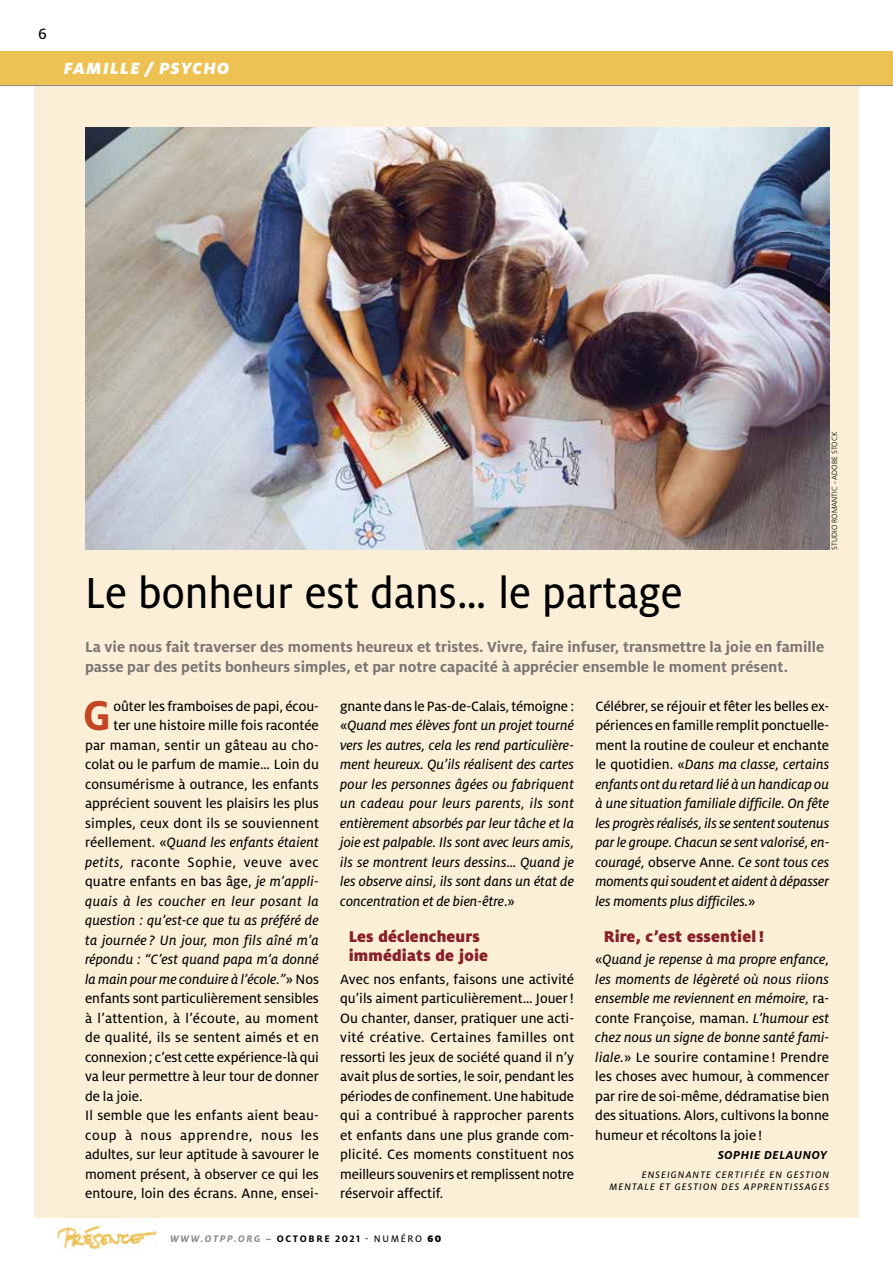
<style>
.page{position:relative;width:893px;height:1263px;background:#fff}
.page>*{position:absolute;margin:0;border:0;box-sizing:border-box;transform-origin:0 0}
.t1{font:48px "Milo OT Text";color:#000;scale:.94 1}
.t2{font:700 46.35px "Milo OT";color:#c54623;scale:.95 1}
.t3{font:italic 900 18px "Milo OT";letter-spacing:.07em;color:#fff}
.t4{font:900 17.25px/19.5px "Milo OT";letter-spacing:.01em;color:#88202a}
.t5{font:16.5px "Milo OT Text";color:#000}
.t6{font:700 16.2px/19.5px "Milo OT";color:#7b7573}
.t7{font:15px/19.5px "Milo OT Text";color:#000;text-align:justify}
.t8{font:15px/19.5px "Milo OT Text Ita";color:#000;text-align:justify}
.t9{font:15px/19.5px "Milo OT Text";letter-spacing:.025em;color:#000}
.t10{font:italic 700 12.75px "Milo OT";letter-spacing:.04em;color:#000}
.t11{font:10.5px/12px "Milo OT Text Ita";letter-spacing:.1em;color:#000;text-align:right}
.t12{font:italic 700 10.5px "Milo OT";letter-spacing:.16em;color:#87888a}
.t13{font:10.5px "Milo OT Text";letter-spacing:.16em;color:#000}
.t14{font:300 7.5px "Frutiger";color:#000}
.s1{font-family:"Milo OT Text"}
.s2{font-family:"Milo OT Text Ita"}
.s3{font-style:normal;color:#000}
.s4{font-family:"Milo OT";font-weight:700}
.s5{font-family:"Milo OT";font-weight:900}
</style>
<div class="page">
<div style="left:34px;top:85px;width:825px;height:1132px;background:#fbf0d7"></div>
<img style="left:85px;top:128px;width:744px;height:422px">
<div style="left:0;top:51px;width:893px;height:34px;background:#eec153"></div>
<hr style="left:0;top:85px;width:893px;height:1px;background:#87888a">
<img style="left:57px;top:1225px;width:100px;height:25px">
<p class="t5" style="left:38px;top:24px;width:10px">6</p>
<p class="t3" style="left:64px;top:58px;width:167px">FAMILLE / PSYCHO</p>
<p class="t14" style="left:830px;top:550px;width:119px;rotate:-90deg">STUDIO ROMANTIC - ADOBE STOCK</p>
<h1 class="t1" style="left:85px;top:567px;width:637px">Le bonheur est dans… le partage</h1>
<p class="t6" style="left:85px;top:637px;width:741px">La vie nous fait traverser des moments heureux et tristes. Vivre, faire infuser, transmettre la joie en famille passe par des petits bonheurs simples, et par notre capacité à apprécier ensemble le moment présent.</p>
<h2 class="t2" style="left:83px;top:690px;width:31px">G</h2>
<p class="t7" style="left:85px;top:696px;width:235px;text-align:right">oûter les framboises de papi, écou-<br>ter une histoire mille fois racontée<br>par maman, sentir un gâteau au cho&shy;colat ou le parfum de mamie… Loin du consumérisme à outrance, les enfants apprécient souvent les plaisirs les plus simples, ceux dont ils se souviennent</p>
<p class="t8" style="left:85px;top:833px;width:235px"><span class="s1">réellement. «</span>Quand les enfants étaient</p>
<p class="t9" style="left:85px;top:852px;width:235px"><span class="s2">petits,</span> raconte Sophie, veuve avec quatre enfants en bas âge, <span class="s2">je m’appli-</span></p>
<p class="t8" style="left:85px;top:891px;width:235px">quais à les coucher en leur posant la question : qu’est-ce que tu as préféré de ta journée ? Un jour, mon fils aîné m’a répondu : “C’est quand papa m’a donné la main pour me conduire à l’école.”<span class="s1">» Nos</span></p>
<p class="t7" style="left:85px;top:989px;width:235px;text-align:left">enfants sont particulièrement sensibles à l’attention, à l’écoute, au moment de qualité, ils se sentent aimés et en connexion; c’est cette expérience-là qui va leur permettre à leur tour de donner de la joie.<br>Il semble que les enfants aient beau&shy;coup à nous apprendre, nous les adultes, sur leur aptitude à savourer le moment présent, à observer ce qui les entoure, loin des écrans. Anne, ensei-</p>
<p class="t7" style="left:595px;top:696px;width:235px">Célébrer, se réjouir et fêter les belles ex&shy;périences en famille remplit ponctuelle&shy;ment la routine de couleur et enchante</p>
<p class="t8" style="left:595px;top:755px;width:236px"><span class="s1">le quotidien. «</span>Dans ma classe, certains enfants ont du retard lié à un handicap ou à une situation familiale difficile. On fête les progrès réalisés, ils se sentent soutenus par le groupe. Chacun se sent valorisé, en&shy;couragé, <span class="s1">observe Anne.</span> Ce sont tous ces moments qui soudent et aident à dépasser les moments plus difficiles.<span class="s1">»</span></p>
<p class="t4" style="left:604px;top:927px;width:162px">Rire, c’est essentiel!</p>
<p class="t8" style="left:595px;top:950px;width:235px"><span class="s1">«</span>Quand je repense à ma propre enfance, les moments de légèreté où nous riions ensemble me reviennent en mémoire, <span class="s1">ra-</span></p>
<p class="t7" style="left:595px;top:1008px;width:235px">conte Françoise, maman. <span class="s2">L’humour est</span></p>
<p class="t8" style="left:595px;top:1028px;width:235px">chez nous un signe de bonne santé fami-</p>
<p class="t7" style="left:595px;top:1047px;width:235px"><span class="s2">liale.</span>» Le sourire contamine ! Prendre les choses avec humour, à commencer par rire de soi-même, dédramatise bien des situations. Alors, cultivons la bonne humeur et récoltons la joie !</p>
<p class="t10" style="left:718px;top:1148px;width:110px">SOPHIE DELAUNOY</p>
<p class="t11" style="left:609px;top:1169px;width:221px">ENSEIGNANTE CERTIFIÉE EN GESTION<br>MENTALE ET GESTION DES APPRENTISSAGES</p>
<p class="t7" style="left:340px;top:696px;width:235px">gnante dans le Pas-de-Calais, témoigne :</p>
<p class="t8" style="left:340px;top:716px;width:235px"><span class="s1">«</span>Quand mes élèves font un projet tourné vers les autres, cela les rend particulière&shy;ment heureux. Qu’ils réalisent des cartes pour les personnes âgées ou fabriquent un cadeau pour leurs parents, ils sont entièrement absorbés par leur tâche et la joie est palpable. Ils sont avec leurs amis, ils se montrent leurs dessins… Quand je les observe ainsi, ils sont dans un état de concentration et de bien-être<span class="s1">.»</span></p>
<p class="t4" style="left:349px;top:927px;width:141px">Les déclencheurs immédiats de joie</p>
<p class="t7" style="left:340px;top:969px;width:236px">Avec nos enfants, faisons une activité qu’ils aiment particulièrement… Jouer!<br>Ou chanter, danser, pratiquer une acti&shy;vité créative. Certaines familles ont ressorti les jeux de société quand il n’y avait plus de sorties, le soir, pendant les périodes de confinement. Une habitude qui a contribué à rapprocher parents et enfants dans une plus grande com&shy;plicité. Ces moments constituent nos meilleurs souvenirs et remplissent notre réservoir affectif.</p>
<p class="t12" style="left:170px;top:1233px;width:124px">WWW.OTPP.ORG ~ <span class="s3">Octobr</span></p>
<p class="t13" style="left:324px;top:1233px;width:119px"><span class="s4">e 2021</span> - NUMÉRO <span class="s5">60</span></p>
</div>
